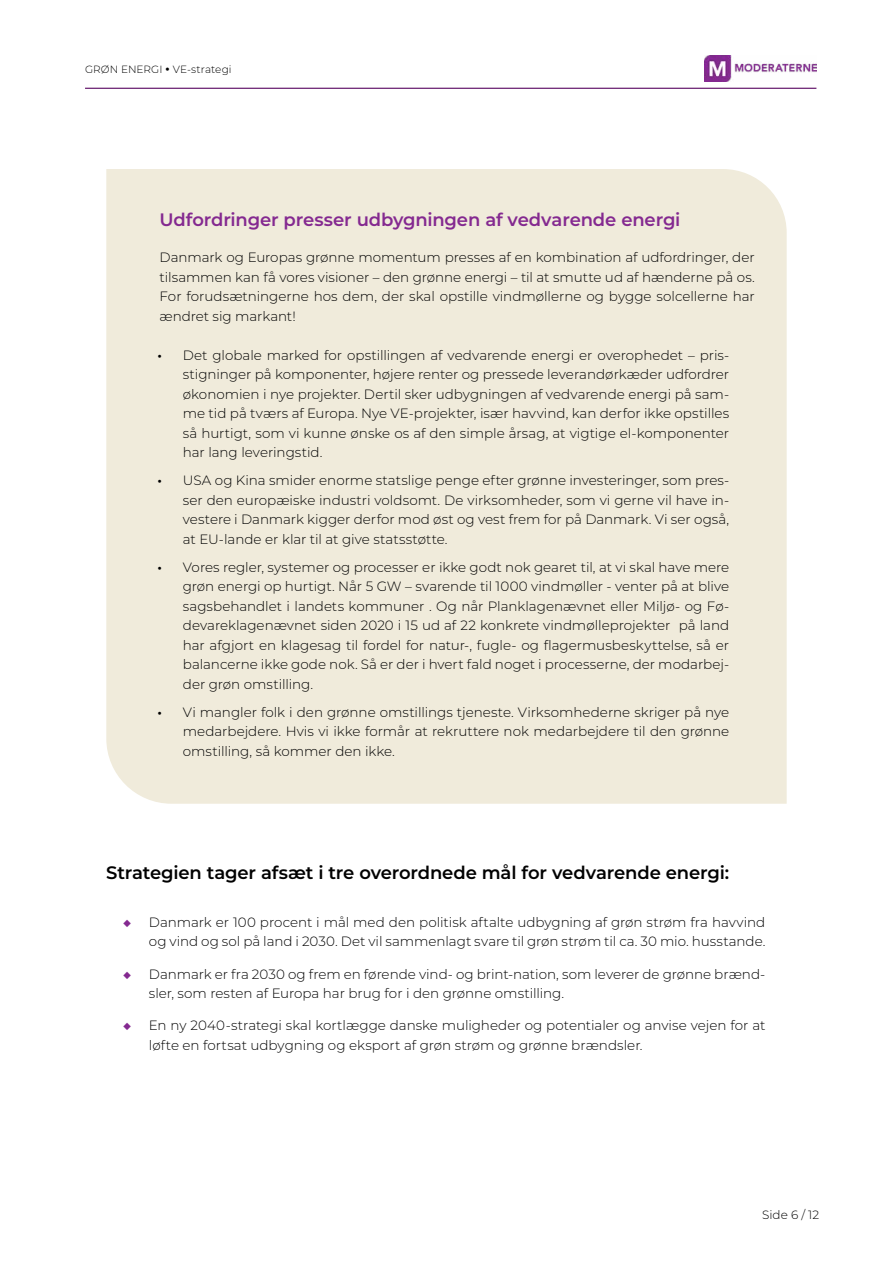
<style>
.page{position:relative;width:893px;height:1263px;background:#fff}
.page>*{position:absolute;margin:0;border:0;box-sizing:border-box;transform-origin:0 0}
.t1{font:600 18px "Montserrat";letter-spacing:-.01em;color:#000}
.t2{font:600 18px "Montserrat";letter-spacing:-.01em;color:#842990}
.t3{font:300 13.5px/19.5px "Montserrat";color:#000;text-align:justify}
.t4{font:300 12px "Montserrat";color:#000}
.t5{font:300 10.5px "Montserrat";letter-spacing:.005em;color:#000}
.s1{font-weight:600}
.s2{font-weight:600;color:#842990}
</style>
<div class="page">
<img style="left:704px;top:55px;width:112px;height:27px">
<hr style="left:85px;top:88px;width:731px;height:1px;background:#590761">
<div style="left:106px;top:169px;width:681px;height:635px;background:#f0ebdb"></div>
<p class="t5" style="left:85px;top:62px;width:148px">GRØN ENERGI • VE-strategi</p>
<h1 class="t2" style="left:159px;top:207px;width:523px">Udfordringer presser udbygningen af vedvarende energi</h1>
<p class="t3" style="left:159px;top:247px;width:597px">Danmark og Europas grønne momentum presses af en kombination af udfordringer, der tilsammen kan få vores visioner – den grønne energi – til at smutte ud af hænderne på os.<br>For forudsætningerne hos dem, der skal opstille vindmøllerne og bygge solcellerne har ændret sig markant!</p>
<p class="t3" style="left:183px;top:345px;width:548px;text-indent:-26px"><span class="s1">•</span> Det globale marked for opstillingen af vedvarende energi er overophedet – pris&shy;stigninger på komponenter, højere renter og pressede leverandørkæder udfordrer økonomien i nye projekter. Dertil sker udbygningen af vedvarende energi på sam&shy;me tid på tværs af Europa. Nye VE-projekter, især havvind, kan derfor ikke opstilles så hurtigt, som vi kunne ønske os af den simple årsag, at vigtige el-komponenter har lang leveringstid.</p>
<p class="t3" style="left:183px;top:470px;width:548px;text-indent:-26px"><span class="s1">•</span> USA og Kina smider enorme statslige penge efter grønne investeringer, som pres&shy;ser den europæiske industri voldsomt. De virksomheder, som vi gerne vil have in&shy;vestere i Danmark kigger derfor mod øst og vest frem for på Danmark. Vi ser også, at EU-lande er klar til at give statsstøtte.</p>
<p class="t3" style="left:183px;top:557px;width:548px;text-indent:-26px"><span class="s1">•</span> Vores regler, systemer og processer er ikke godt nok gearet til, at vi skal have mere grøn energi op hurtigt. Når 5 GW – svarende til 1000 vindmøller - venter på at blive sagsbehandlet i landets kommuner . Og når Planklagenævnet eller Miljø- og Fø&shy;devareklagenævnet siden 2020 i 15 ud af 22 konkrete vindmølleprojekter på land har afgjort en klagesag til fordel for natur-, fugle- og flagermusbeskyttelse, så er balancerne ikke gode nok. Så er der i hvert fald noget i processerne, der modarbej&shy;der grøn omstilling.</p>
<p class="t3" style="left:183px;top:702px;width:548px;text-indent:-26px"><span class="s1">•</span> Vi mangler folk i den grønne omstillings tjeneste. Virksomhederne skriger på nye medarbejdere. Hvis vi ikke formår at rekruttere nok medarbejdere til den grønne omstilling, så kommer den ikke.</p>
<h1 class="t1" style="left:106px;top:860px;width:624px">Strategien tager afsæt i tre overordnede mål for vedvarende energi:</h1>
<p class="t3" style="left:123px;top:912px;width:644px;text-align:right"><span class="s2">◆</span> Danmark er 100 procent i mål med den politisk aftalte udbygning af grøn strøm fra havvind og vind og sol på land i 2030. Det vil sammenlagt svare til grøn strøm til ca. 30 mio. husstande.</p>
<p class="t3" style="left:149px;top:964px;width:618px;text-indent:-26px"><span class="s2">◆</span> Danmark er fra 2030 og frem en førende vind- og brint-nation, som leverer de grønne brænd&shy;sler, som resten af Europa har brug for i den grønne omstilling.</p>
<p class="t3" style="left:149px;top:1015px;width:618px;text-indent:-26px"><span class="s2">◆</span> En ny 2040-strategi skal kortlægge danske muligheder og potentialer og anvise vejen for at løfte en fortsat udbygning og eksport af grøn strøm og grønne brændsler.</p>
<p class="t4" style="left:762px;top:1207px;width:59px">Side 6 / 12</p>
</div>
